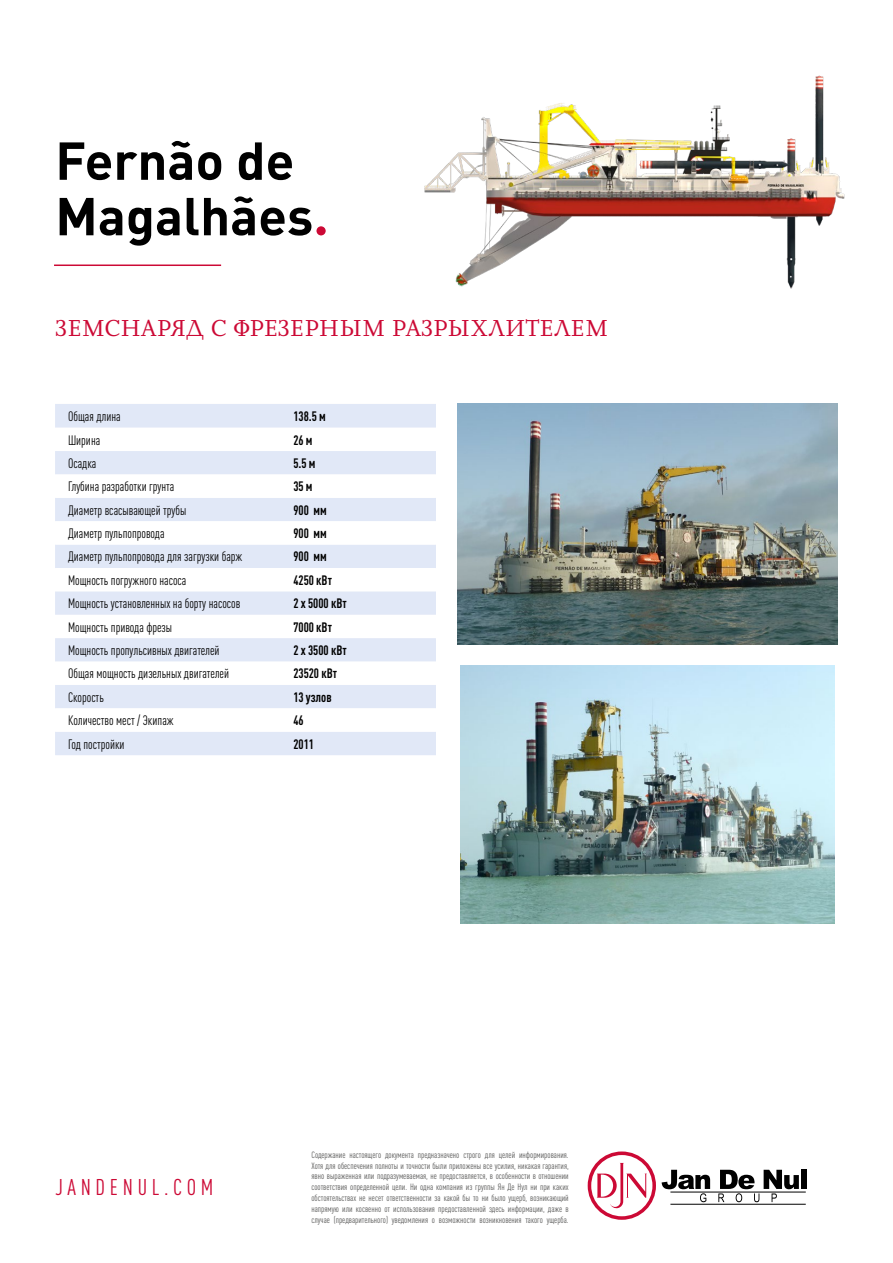
<style>
.page{position:relative;width:893px;height:1263px;background:#fff}
.page>*{position:absolute;margin:0;border:0;box-sizing:border-box;transform-origin:0 0}
.t1{font:700 52.5px/55.5px "DIN Pro";color:#000}
.t2{font:24px "Joanna Nova";color:#cc0935}
.t3{font:condensed 22.5px "DIN Pro";letter-spacing:.21em;color:#cc0935}
.t4{font:condensed 13.5px "DIN Pro";color:#000;scale:.95 1}
.t5{font:700 condensed 13.5px "DIN Pro";color:#000;scale:.95 1}
.t6{font:condensed 9px/10.8px "DIN Pro";color:#575756;text-align:justify}
.s1{color:#cc0935}
</style>
<div class="page">
<hr style="left:54px;top:264px;width:167px;height:2px;background:#cc0935">
<svg style="left:662px;top:1170px;width:48px;height:32px"></svg>
<svg style="left:718px;top:1170px;width:81px;height:32px"></svg>
<div style="left:801px;top:1170px;width:5px;height:19px;background:#000"></div>
<hr style="left:670px;top:1192px;width:136px;height:1px;background:#000">
<hr style="left:670px;top:1204px;width:136px;height:1px;background:#000">
<svg style="left:588px;top:1151px;width:68px;height:69px"></svg>
<div style="left:591px;top:1155px;width:61px;height:61px;background:#fff;border-radius:50%"></div>
<svg style="left:596px;top:1163px;width:51px;height:46px"></svg>
<div style="left:55px;top:404px;width:381px;height:351px;background:#e1e8f7"></div>
<svg style="left:55px;top:428px;width:381px;height:304px"></svg>
<img style="left:461px;top:665px;width:373px;height:258px">
<img style="left:457px;top:404px;width:381px;height:240px">
<img style="left:424px;top:75px;width:421px;height:214px">
<h1 class="t1" style="left:55px;top:127px;width:275px">Fernão de<br>Magalhães<span class="s1">.</span></h1>
<h2 class="t2" style="left:55px;top:312px;width:554px">ЗЕМСНАРЯД С ФРЕЗЕРНЫМ РАЗРЫХЛИТЕЛЕМ</h2>
<h3 class="t4" style="left:68px;top:406px;width:57px">Общая длина</h3>
<h3 class="t5" style="left:293px;top:406px;width:36px">138.5 м</h3>
<h3 class="t4" style="left:68px;top:430px;width:35px">Ширина</h3>
<h3 class="t5" style="left:293px;top:429px;width:22px">26 м</h3>
<h3 class="t4" style="left:68px;top:453px;width:31px">Осадка</h3>
<h3 class="t5" style="left:293px;top:453px;width:25px">5.5 м</h3>
<h3 class="t4" style="left:68px;top:477px;width:114px">Глубина разработки грунта</h3>
<h3 class="t5" style="left:293px;top:476px;width:22px">35 м</h3>
<h3 class="t4" style="left:68px;top:500px;width:126px">Диаметр всасывающей трубы</h3>
<h3 class="t5" style="left:293px;top:500px;width:37px">900 мм</h3>
<h3 class="t4" style="left:68px;top:524px;width:103px">Диаметр пульпопровода</h3>
<h3 class="t5" style="left:293px;top:523px;width:37px">900 мм</h3>
<h3 class="t4" style="left:68px;top:547px;width:185px">Диаметр пульпопровода для загрузки барж</h3>
<h3 class="t5" style="left:293px;top:546px;width:37px">900 мм</h3>
<h3 class="t4" style="left:68px;top:570px;width:126px">Мощность погружного насоса</h3>
<h3 class="t5" style="left:293px;top:570px;width:42px">4250 кВт</h3>
<h3 class="t4" style="left:68px;top:594px;width:183px">Мощность установленных на борту насосов</h3>
<h3 class="t5" style="left:293px;top:593px;width:58px">2 x 5000 кВт</h3>
<h3 class="t4" style="left:68px;top:617px;width:111px">Мощность привода фрезы</h3>
<h3 class="t5" style="left:293px;top:617px;width:42px">7000 кВт</h3>
<h3 class="t4" style="left:68px;top:640px;width:161px">Мощность пропульсивных двигателей</h3>
<h3 class="t5" style="left:293px;top:640px;width:58px">2 x 3500 кВт</h3>
<h3 class="t4" style="left:68px;top:664px;width:171px">Общая мощность дизельных двигателей</h3>
<h3 class="t5" style="left:293px;top:663px;width:48px">23520 кВт</h3>
<h3 class="t4" style="left:68px;top:687px;width:39px">Скорость</h3>
<h3 class="t5" style="left:293px;top:687px;width:42px">13 узлов</h3>
<h3 class="t4" style="left:68px;top:711px;width:113px">Количество мест / Экипаж</h3>
<h3 class="t5" style="left:293px;top:710px;width:12px">46</h3>
<h3 class="t4" style="left:68px;top:734px;width:61px">Год постройки</h3>
<h3 class="t5" style="left:293px;top:733px;width:23px">2011</h3>
<h3 class="t3" style="left:55px;top:1171px;width:160px">JANDENUL.COM</h3>
<p class="t6" style="left:311px;top:1148px;width:259px">Содержание настоящего документа предназначено строго для целей информирования.<br>Хотя для обеспечения полноты и точности были приложены все усилия, никакая гарантия, явно выраженная или подразумеваемая, не предоставляется, в особенности в отношении соответствия определенной цели. Ни одна компания из группы Ян Де Нул ни при каких обстоятельствах не несет ответственности за какой бы то ни было ущерб, возникающий напрямую или косвенно от использования предоставленной здесь информации, даже в случае (предварительного) уведомления о возможности возникновения такого ущерба.</p>
</div>
